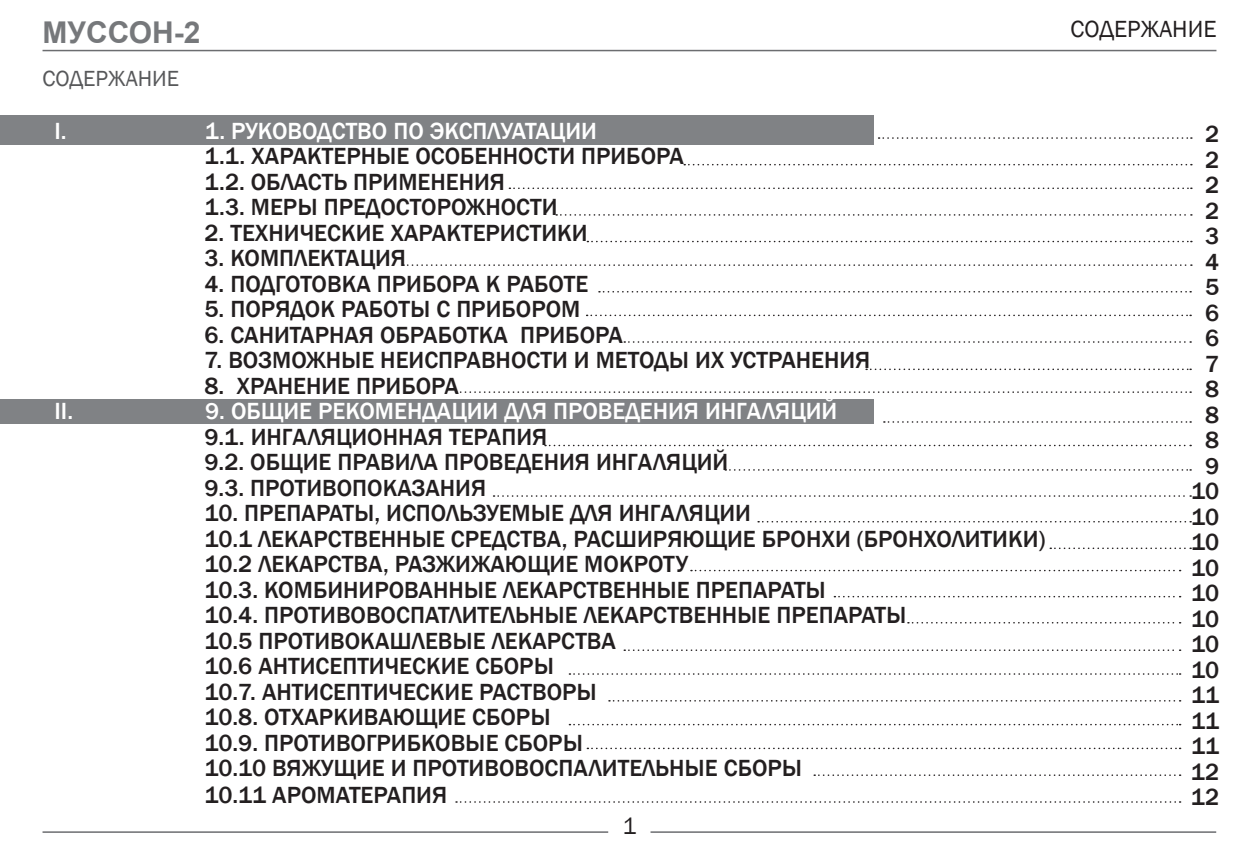
<style>
.page{position:relative;width:1259px;height:851px;background:#fff}
.page>*{position:absolute;margin:0;border:0;box-sizing:border-box;transform-origin:0 0}
.t1{font:700 30px "Arial";color:#76787b}
.t2{font:500 24px/25.5px "Franklin Gothic";color:#231f20}
.t3{font:500 24px "Franklin Gothic";color:#fff}
.t4{font:24px "Franklin Gothic";color:#231f20}
.t5{font:22.5px "Franklin Gothic";color:#57585a}
</style>
<div class="page">
<div style="left:0;top:115px;width:873px;height:30px;background:#808285"></div>
<div style="left:0;top:399px;width:873px;height:24px;background:#808285"></div>
<hr style="left:43px;top:50px;width:1173px;height:1px;background:#6c6d70">
<hr style="left:43px;top:831px;width:565px;height:1px;background:#6c6d70">
<hr style="left:650px;top:831px;width:566px;height:1px;background:#6c6d70">
<svg style="left:684px;top:164px;width:508px;height:1px"></svg>
<svg style="left:878px;top:137px;width:314px;height:2px"></svg>
<svg style="left:509px;top:187px;width:683px;height:2px"></svg>
<svg style="left:556px;top:214px;width:636px;height:2px"></svg>
<svg style="left:587px;top:241px;width:605px;height:1px"></svg>
<svg style="left:403px;top:264px;width:789px;height:2px"></svg>
<svg style="left:599px;top:291px;width:592px;height:1px"></svg>
<svg style="left:586px;top:314px;width:605px;height:2px"></svg>
<svg style="left:624px;top:341px;width:567px;height:2px"></svg>
<svg style="left:884px;top:421px;width:307px;height:1px"></svg>
<svg style="left:545px;top:444px;width:646px;height:2px"></svg>
<svg style="left:725px;top:469px;width:466px;height:1px"></svg>
<svg style="left:493px;top:495px;width:698px;height:1px"></svg>
<svg style="left:758px;top:521px;width:433px;height:1px"></svg>
<svg style="left:1050px;top:547px;width:141px;height:2px"></svg>
<svg style="left:691px;top:569px;width:489px;height:2px"></svg>
<svg style="left:834px;top:595px;width:346px;height:2px"></svg>
<svg style="left:908px;top:622px;width:272px;height:1px"></svg>
<svg style="left:569px;top:673px;width:611px;height:1px"></svg>
<svg style="left:609px;top:700px;width:571px;height:1px"></svg>
<svg style="left:569px;top:723px;width:611px;height:2px"></svg>
<svg style="left:587px;top:747px;width:593px;height:2px"></svg>
<svg style="left:814px;top:774px;width:366px;height:1px"></svg>
<svg style="left:456px;top:801px;width:724px;height:1px"></svg>
<svg style="left:624px;top:649px;width:556px;height:2px"></svg>
<svg style="left:866px;top:368px;width:325px;height:2px"></svg>
<svg style="left:456px;top:391px;width:735px;height:2px"></svg>
<p class="t1" style="left:43px;top:11px;width:159px">МУССОН-2</p>
<p class="t5" style="left:43px;top:64px;width:138px">СОДЕРЖАНИЕ</p>
<p class="t3" style="left:55px;top:116px;width:14px">I.</p>
<p class="t3" style="left:205px;top:116px;width:394px">1. РУКОВОДСТВО ПО ЭКСПЛУАТАЦИИ</p>
<p class="t2" style="left:205px;top:144px;width:481px">1.1. ХАРАКТЕРНЫЕ ОСОБЕННОСТИ ПРИБОРА<br>1.2. ОБЛАСТЬ ПРИМЕНЕНИЯ<br>1.3. МЕРЫ ПРЕДОСТОРОЖНОСТИ</p>
<p class="t2" style="left:205px;top:220px;width:385px">2. ТЕХНИЧЕСКИЕ ХАРАКТЕРИСТИКИ</p>
<p class="t2" style="left:205px;top:246px;width:203px">3. КОМПЛЕКТАЦИЯ</p>
<p class="t2" style="left:205px;top:271px;width:385px">4. ПОДГОТОВКА ПРИБОРА К РАБОТЕ</p>
<p class="t2" style="left:205px;top:297px;width:377px">5. ПОРЯДОК РАБОТЫ С ПРИБОРОМ</p>
<p class="t2" style="left:205px;top:322px;width:420px">6. САНИТАРНАЯ ОБРАБОТКА ПРИБОРА</p>
<p class="t2" style="left:205px;top:348px;width:667px">7. ВОЗМОЖНЫЕ НЕИСПРАВНОСТИ И МЕТОДЫ ИХ УСТРАНЕНИЯ</p>
<p class="t2" style="left:205px;top:373px;width:256px">8. ХРАНЕНИЕ ПРИБОРА</p>
<p class="t3" style="left:55px;top:396px;width:20px">II.</p>
<p class="t3" style="left:205px;top:396px;width:633px">9. ОБЩИЕ РЕКОМЕНДАЦИИ ДЛЯ ПРОВЕДЕНИЯ ИНГАЛЯЦИЙ</p>
<p class="t2" style="left:205px;top:424px;width:525px">9.1. ИНГАЛЯЦИОННАЯ ТЕРАПИЯ<br>9.2. ОБЩИЕ ПРАВИЛА ПРОВЕДЕНИЯ ИНГАЛЯЦИЙ<br>9.3. ПРОТИВОПОКАЗАНИЯ</p>
<p class="t2" style="left:205px;top:501px;width:842px">10. ПРЕПАРАТЫ, ИСПОЛЬЗУЕМЫЕ ДЛЯ ИНГАЛЯЦИИ<br>10.1 ЛЕКАРСТВЕННЫЕ СРЕДСТВА, РАСШИРЯЮЩИЕ БРОНХИ (БРОНХОЛИТИКИ)<br>10.2 ЛЕКАРСТВА, РАЗЖИЖАЮЩИЕ МОКРОТУ<br>10.3. КОМБИНИРОВАННЫЕ ЛЕКАРСТВЕННЫЕ ПРЕПАРАТЫ<br>10.4. ПРОТИВОВОСПАТЛИТЕЛЬНЫЕ ЛЕКАРСТВЕННЫЕ ПРЕПАРАТЫ<br>10.5 ПРОТИВОКАШЛЕВЫЕ ЛЕКАРСТВА<br>10.6 АНТИСЕПТИЧЕСКИЕ СБОРЫ<br>10.7. АНТИСЕПТИЧЕСКИЕ РАСТВОРЫ<br>10.8. ОТХАРКИВАЮЩИЕ СБОРЫ<br>10.9. ПРОТИВОГРИБКОВЫЕ СБОРЫ<br>10.10 ВЯЖУЩИЕ И ПРОТИВОВОСПАЛИТЕЛЬНЫЕ СБОРЫ<br>10.11 АРОМАТЕРАПИЯ</p>
<p class="t4" style="left:622px;top:811px;width:16px">1</p>
<p class="t4" style="left:1070px;top:14px;width:147px">СОДЕРЖАНИЕ</p>
<p class="t2" style="left:1190px;top:122px;width:30px;text-align:center">2<br>2<br>2<br>2<br>3<br>4<br>5<br>6<br>6<br>7<br>8<br>8<br>8<br>9<br>10<br>10<br>10<br>10<br>10<br>10<br>10<br>10<br>11<br>11<br>11<br>12<br>12</p>
</div>
